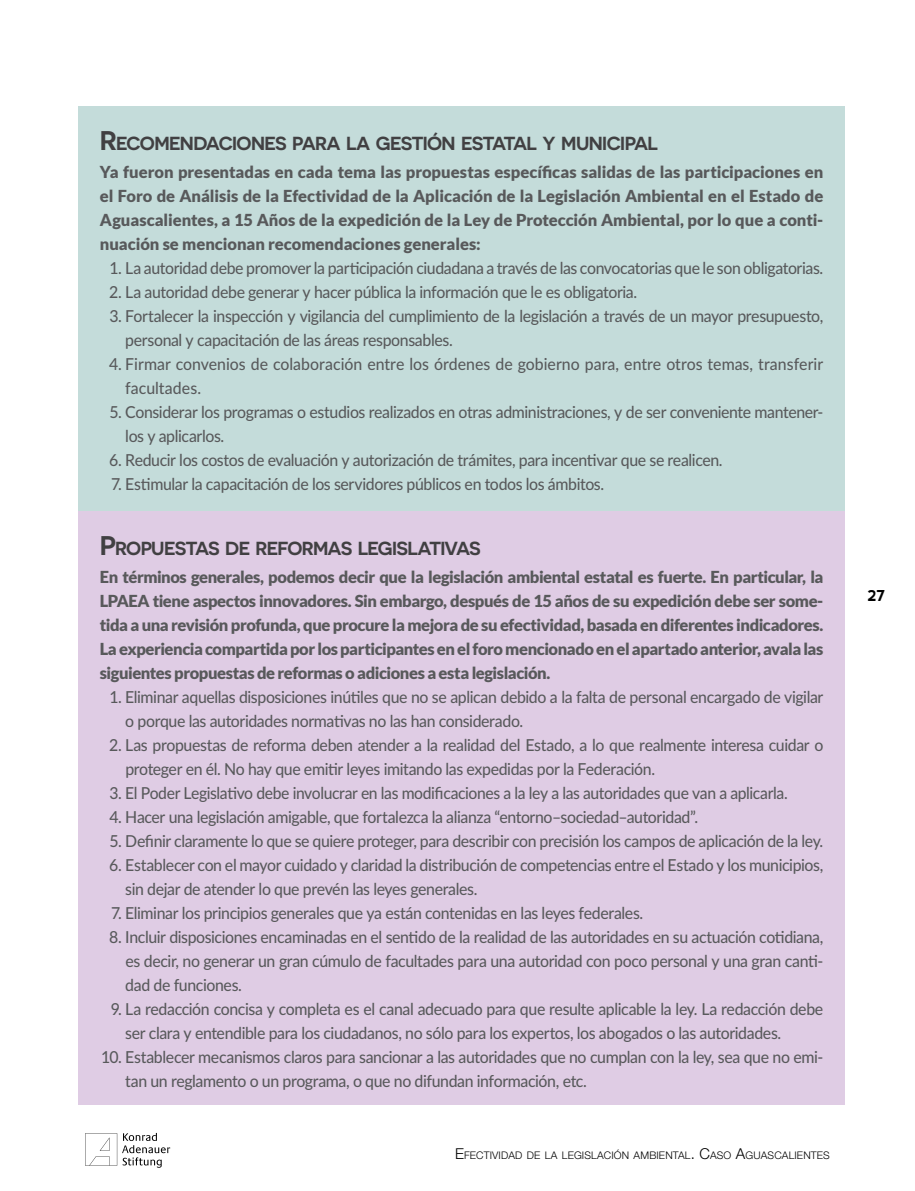
<style>
.page{position:relative;width:915px;height:1191px;background:#fff}
.page>*{position:absolute;margin:0;border:0;box-sizing:border-box;transform-origin:0 0}
.t1{font:600 18.9px "Novecentosanswide";letter-spacing:-.045em;color:#414042}
.t2{font:500 16.5px/24px "Lato";letter-spacing:-.025em;color:#58595b;scale:.96 1}
.t3{font:900 16.5px/24px "Lato";letter-spacing:-.015em;color:#58595b;text-align:justify}
.t4{font:500 16.5px/24px "Lato";color:#58595b;scale:.96 1}
.t5{font:500 16.5px "Lato";letter-spacing:-.025em;color:#58595b;scale:.95 1}
.t6{font:700 15px "nevis";color:#000}
.t7{font:300 10.5px "Helvetica Neue LT Std";letter-spacing:.015em;color:#000}
.s1{font-size:27px}
.s2{font-size:15px}
</style>
<div class="page">
<div style="left:79px;top:106px;width:765px;height:405px;background:#c4dcda"></div>
<div style="left:79px;top:511px;width:765px;height:593px;background:#dfcce4"></div>
<svg style="left:85px;top:1132px;width:85px;height:35px"></svg>
<p class="t1" style="left:100px;top:131px;width:559px"><span class="s1">R</span>ECOMENDACIONES PARA LA GESTIÓN ESTATAL Y MUNICIPAL</p>
<p class="t3" style="left:100px;top:159px;width:724px">Ya fueron presentadas en cada tema las propuestas específicas salidas de las participaciones en el Foro de Análisis de la Efectividad de la Aplicación de la Legislación Ambiental en el Estado de Aguascalientes, a 15 Años de la expedición de la Ley de Protección Ambiental, por lo que a conti&shy;nuación se mencionan recomendaciones generales:</p>
<p class="t2" style="left:109px;top:255px;width:745px">1. La autoridad debe promover la participación ciudadana a través de las convocatorias que le son obligatorias.</p>
<p class="t2" style="left:109px;top:279px;width:551px">2. La autoridad debe generar y hacer pública la información que le es obligatoria.</p>
<p class="t2" style="left:125px;top:303px;width:728px;text-indent:-16px">3. Fortalecer la inspección y vigilancia del cumplimiento de la legislación a través de un mayor presupuesto, personal y capacitación de las áreas responsables.</p>
<p class="t4" style="left:125px;top:351px;width:728px;text-indent:-16px">4. Firmar convenios de colaboración entre los órdenes de gobierno para, entre otros temas, transferir facultades.</p>
<p class="t2" style="left:125px;top:399px;width:728px;text-indent:-16px">5. Considerar los programas o estudios realizados en otras administraciones, y de ser conveniente mantener&shy;los y aplicarlos.</p>
<p class="t2" style="left:109px;top:447px;width:640px">6. Reducir los costos de evaluación y autorización de trámites, para incentivar que se realicen.</p>
<p class="t2" style="left:111px;top:471px;width:515px">7. Estimular la capacitación de los servidores públicos en todos los ámbitos.</p>
<p class="t1" style="left:100px;top:536px;width:382px"><span class="s1">P</span>ROPUESTAS DE REFORMAS LEGISLATIVAS</p>
<p class="t3" style="left:100px;top:564px;width:724px">En términos generales, podemos decir que la legislación ambiental estatal es fuerte. En particular, la LPAEA tiene aspectos innovadores. Sin embargo, después de 15 años de su expedición debe ser some&shy;tida a una revisión profunda, que procure la mejora de su efectividad, basada en diferentes indicadores.<br>La experiencia compartida por los participantes en el foro mencionado en el apartado anterior, avala las siguientes propuestas de reformas o adiciones a esta legislación.</p>
<p class="t2" style="left:125px;top:684px;width:728px;text-indent:-16px">1. Eliminar aquellas disposiciones inútiles que no se aplican debido a la falta de personal encargado de vigilar o porque las autoridades normativas no las han considerado.</p>
<p class="t2" style="left:125px;top:732px;width:728px;text-indent:-16px">2. Las propuestas de reforma deben atender a la realidad del Estado, a lo que realmente interesa cuidar o proteger en él. No hay que emitir leyes imitando las expedidas por la Federación.</p>
<p class="t5" style="left:109px;top:781px;width:715px">3. El Poder Legislativo debe involucrar en las modificaciones a la ley a las autoridades que van a aplicarla.</p>
<p class="t2" style="left:109px;top:804px;width:614px">4. Hacer una legislación amigable, que fortalezca la alianza “entorno–sociedad–autoridad”.</p>
<p class="t2" style="left:109px;top:828px;width:744px">5. Definir claramente lo que se quiere proteger, para describir con precisión los campos de aplicación de la ley.</p>
<p class="t2" style="left:125px;top:852px;width:728px;text-indent:-16px">6. Establecer con el mayor cuidado y claridad la distribución de competencias entre el Estado y los municipios, sin dejar de atender lo que prevén las leyes generales.</p>
<p class="t2" style="left:111px;top:900px;width:556px">7. Eliminar los principios generales que ya están contenidas en las leyes federales.</p>
<p class="t2" style="left:125px;top:924px;width:728px;text-align:justify;text-indent:-16px">8. Incluir disposiciones encaminadas en el sentido de la realidad de las autoridades en su actuación cotidiana, es decir, no generar un gran cúmulo de facultades para una autoridad con poco personal y una gran canti&shy;dad de funciones.</p>
<p class="t2" style="left:125px;top:996px;width:728px;text-indent:-15px">9. La redacción concisa y completa es el canal adecuado para que resulte aplicable la ley. La redacción debe ser clara y entendible para los ciudadanos, no sólo para los expertos, los abogados o las autoridades.</p>
<p class="t2" style="left:125px;top:1044px;width:728px;text-indent:-24px">10. Establecer mecanismos claros para sancionar a las autoridades que no cumplan con la ley, sea que no emi&shy;tan un reglamento o un programa, o que no difundan información, etc.</p>
<p class="t7" style="left:455px;top:1149px;width:376px"><span class="s2">E</span>FECTIVIDAD DE LA LEGISLACIÓN AMBIENTAL<span class="s2">. C</span>ASO <span class="s2">A</span>GUASCALIENTES</p>
<p class="t6" style="left:867px;top:587px;width:20px">27</p>
</div>
